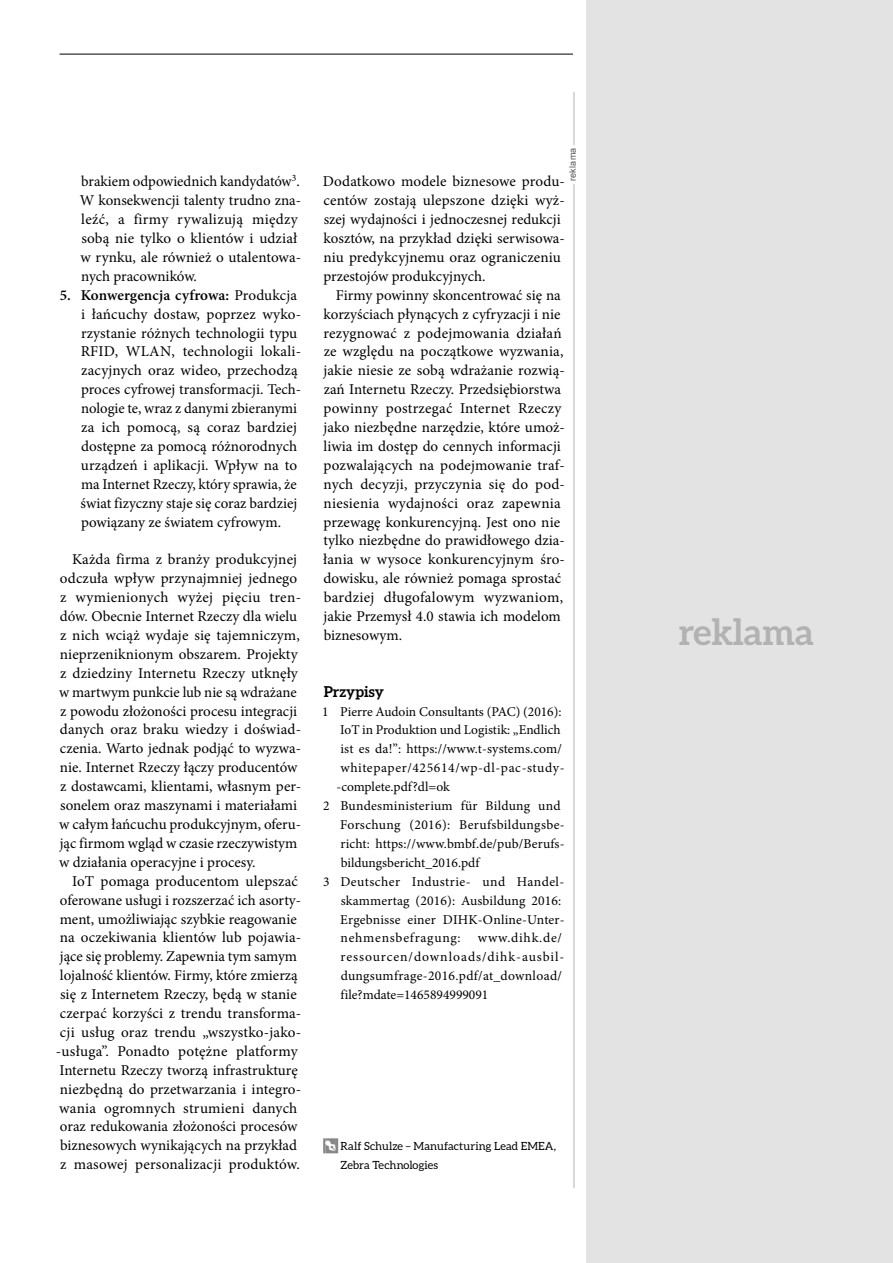
<style>
.page{position:relative;width:893px;height:1263px;background:#fff}
.page>*{position:absolute;margin:0;border:0;box-sizing:border-box;transform-origin:0 0}
.t1{font:700 36px "Aleo";letter-spacing:-.005em;color:#b3b2b2}
.t2{font:15px/18.9px "Minion Pro";letter-spacing:.005em;color:#000}
.t3{font:700 15px "Aleo";color:#000}
.t4{font:13.5px/18.9px "Minion Pro";letter-spacing:.01em;color:#000}
.t5{font:13.5px "Minion Pro";letter-spacing:.045em;color:#000}
.t6{font:13.5px "Minion Pro";letter-spacing:.03em;color:#000}
.t7{font:13.5px "Minion Pro";letter-spacing:.055em;color:#000}
.t8{font:11.25px/18.9px "Aleo";letter-spacing:.01em;color:#000}
.t9{font:9px "Arial";letter-spacing:.02em;color:#575756}
.s1{font-weight:600}
</style>
<div class="page">
<hr style="left:60px;top:54px;width:600px;height:1px;background:#000">
<div style="left:573px;top:0;width:320px;height:1263px;background:linear-gradient(to bottom,#fff,#fff)"></div>
<hr style="left:574px;top:92px;width:1px;height:1096px;background:#b3b2b2">
<div style="left:569px;top:145px;width:10px;height:39px;background:#fff"></div>
<div style="left:587px;top:0;width:306px;height:1263px;background:#e3e3e3"></div>
<svg style="left:323px;top:1138px;width:15px;height:15px"></svg>
<p class="t2" style="left:80px;top:172px;width:223px">brakiem odpowiednich kandydatów<sup>3</sup>.<br>W konsekwencji talenty trudno zna&shy;leźć, a firmy rywalizują między sobą nie tylko o klientów i udział w rynku, ale również o utalentowa&shy;nych pracowników.</p>
<p class="t2" style="left:81px;top:286px;width:222px;text-indent:-21px"><span class="s1">5. Konwergencja cyfrowa:</span> Produkcja i łańcuchy dostaw, poprzez wyko&shy;rzystanie różnych technologii typu RFID, WLAN, technologii lokali&shy;zacyjnych oraz wideo, przechodzą proces cyfrowej transformacji. Tech&shy;nologie te, wraz z danymi zbieranymi za ich pomocą, są coraz bardziej dostępne za pomocą różnorodnych urządzeń i aplikacji. Wpływ na to ma Internet Rzeczy, który sprawia, że świat fizyczny staje się coraz bardziej powiązany ze światem cyfrowym.</p>
<p class="t2" style="left:59px;top:550px;width:243px;text-indent:13px">Każda firma z branży produkcyjnej odczuła wpływ przynajmniej jednego z wymienionych wyżej pięciu tren&shy;dów. Obecnie Internet Rzeczy dla wielu z nich wciąż wydaje się tajemniczym, nieprzeniknionym obszarem. Projekty z dziedziny Internetu Rzeczy utknęły w martwym punkcie lub nie są wdrażane z powodu złożoności procesu integracji danych oraz braku wiedzy i doświad&shy;czenia. Warto jednak podjąć to wyzwa&shy;nie. Internet Rzeczy łączy producentów z dostawcami, klientami, własnym per&shy;sonelem oraz maszynami i materiałami w całym łańcuchu produkcyjnym, oferu&shy;jąc firmom wgląd w czasie rzeczywistym w działania operacyjne i procesy.</p>
<p class="t2" style="left:56px;top:871px;width:247px;text-indent:16px">IoT pomaga producentom ulepszać oferowane usługi i rozszerzać ich asorty&shy;ment, umożliwiając szybkie reagowanie na oczekiwania klientów lub pojawia&shy;jące się problemy. Zapewnia tym samym lojalność klientów. Firmy, które zmierzą się z Internetem Rzeczy, będą w stanie czerpać korzyści z trendu transforma&shy;cji usług oraz trendu „wszystko-jako--usługa”. Ponadto potężne platformy Internetu Rzeczy tworzą infrastrukturę niezbędną do przetwarzania i integro&shy;wania ogromnych strumieni danych oraz redukowania złożoności procesów biznesowych wynikających na przykład z masowej personalizacji produktów.</p>
<p class="t9" style="left:567px;top:181px;width:35px;rotate:-90deg">reklama</p>
<p class="t2" style="left:323px;top:172px;width:243px">Dodatkowo modele biznesowe produ&shy;centów zostają ulepszone dzięki wyż&shy;szej wydajności i jednoczesnej redukcji kosztów, na przykład dzięki serwisowa&shy;niu predykcyjnemu oraz ograniczeniu przestojów produkcyjnych.</p>
<p class="t2" style="left:323px;top:286px;width:243px;text-indent:13px">Firmy powinny skoncentrować się na korzyściach płynących z cyfryzacji i nie rezygnować z podejmowania działań ze względu na początkowe wyzwania, jakie niesie ze sobą wdrażanie rozwią&shy;zań Internetu Rzeczy. Przedsiębiorstwa powinny postrzegać Internet Rzeczy jako niezbędne narzędzie, które umoż&shy;liwia im dostęp do cennych informacji pozwalających na podejmowanie traf&shy;nych decyzji, przyczynia się do pod&shy;niesienia wydajności oraz zapewnia przewagę konkurencyjną. Jest ono nie tylko niezbędne do prawidłowego dzia&shy;łania w wysoce konkurencyjnym śro&shy;dowisku, ale również pomaga sprostać bardziej długofalowym wyzwaniom, jakie Przemysł 4.0 stawia ich modelom biznesowym.</p>
<p class="t3" style="left:324px;top:683px;width:62px">Przypisy</p>
<p class="t4" style="left:322px;top:702px;width:241px">1 Pierre Audoin Consultants (PAC) (2016):</p>
<p class="t4" style="left:340px;top:721px;width:222px">IoT in Produktion und Logistik: „Endlich</p>
<p class="t4" style="left:341px;top:740px;width:223px">ist es da!”: https://www.t-systems.com/</p>
<p class="t5" style="left:340px;top:759px;width:226px">whitepaper/425614/wp-dl-pac-study-</p>
<p class="t4" style="left:337px;top:777px;width:115px">-complete.pdf?dl=ok</p>
<p class="t4" style="left:323px;top:796px;width:239px">2 Bundesministerium für Bildung und</p>
<p class="t4" style="left:340px;top:815px;width:226px">Forschung (2016): Berufsbildungsbe-</p>
<p class="t4" style="left:341px;top:834px;width:226px">richt: https://www.bmbf.de/pub/Berufs-</p>
<p class="t4" style="left:341px;top:853px;width:140px">bildungsbericht_2016.pdf</p>
<p class="t6" style="left:323px;top:872px;width:243px">3 Deutscher Industrie- und Handel-</p>
<p class="t4" style="left:341px;top:891px;width:222px">skammertag (2016): Ausbildung 2016:</p>
<p class="t4" style="left:340px;top:910px;width:226px">Ergebnisse einer DIHK-Online-Unter-</p>
<p class="t7" style="left:341px;top:929px;width:122px">nehmensbefragung:</p>
<p class="t4" style="left:341px;top:929px;width:225px;text-indent:137px">www.dihk.de/ ressourcen/downloads/dihk-ausbil&shy;dungsumfrage-2016.pdf/at_download/ file?mdate=1465894999091</p>
<p class="t8" style="left:341px;top:1137px;width:217px">Ralf Schulze – Manufacturing Lead EMEA,<br>Zebra Technologies</p>
<h1 class="t1" style="left:679px;top:611px;width:136px">reklama</h1>
</div>
